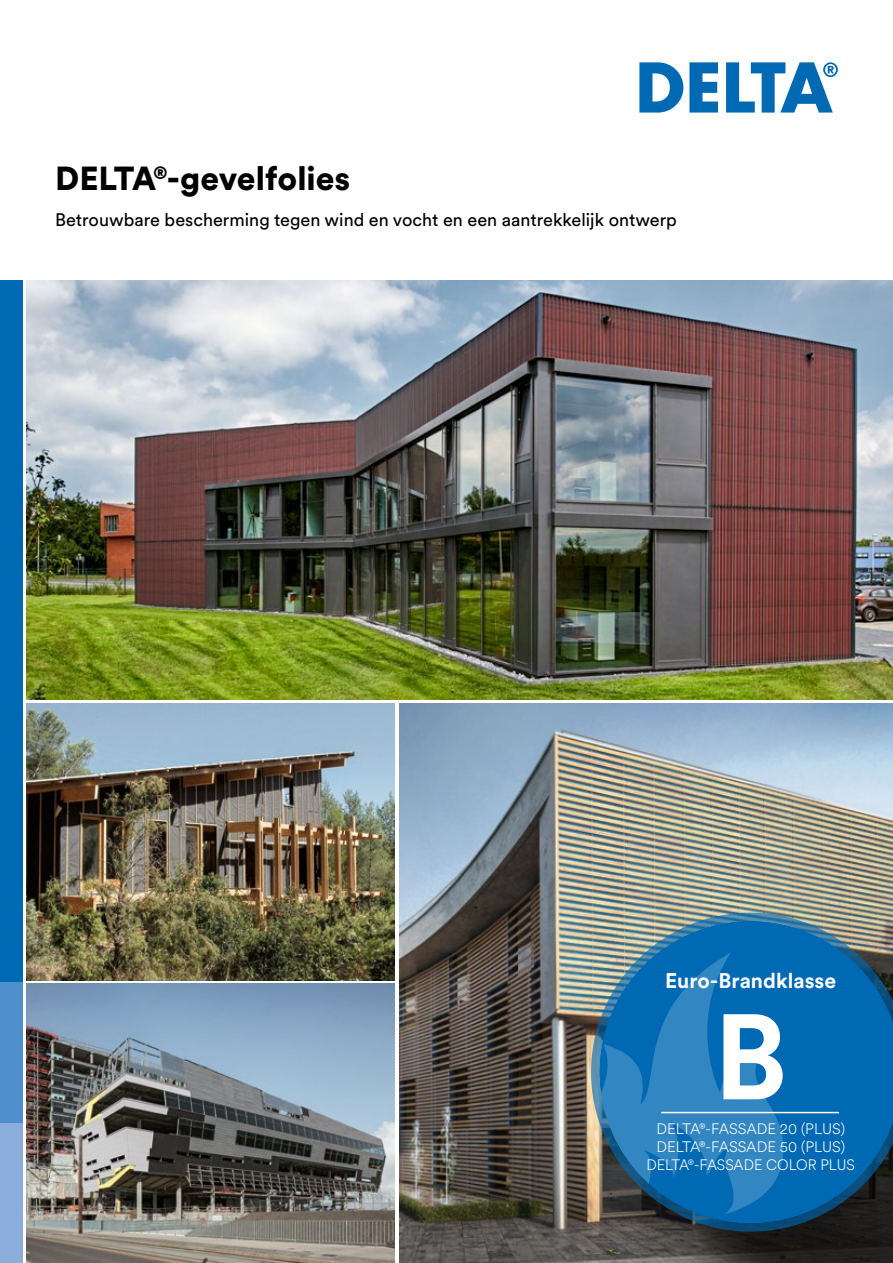
<style>
.page{position:relative;width:893px;height:1263px;background:#fff}
.page>*{position:absolute;margin:0;border:0;box-sizing:border-box;transform-origin:0 0}
.t1{font:700 120px "Circular XX";color:#fff}
.t2{font:900 33px "Circular XX";color:#000}
.t3{font:700 21px "Circular XX";color:#fff}
.t4{font:18px "Circular XX";color:#000}
.t5{font:300 15px/18px "Circular XX";color:#fff;text-align:center}
</style>
<div class="page">
<img style="left:26px;top:983px;width:369px;height:280px">
<img style="left:26px;top:281px;width:867px;height:418px">
<img style="left:399px;top:704px;width:494px;height:559px">
<img style="left:26px;top:704px;width:369px;height:276px">
<div style="left:633px;top:954px;width:260px;height:309px;background:#000;opacity:.75"></div>
<svg style="left:591px;top:913px;width:302px;height:318px;background:#226fa5"></svg>
<hr style="left:661px;top:1112px;width:178px;height:1px;background:#fff">
<div style="left:0;top:281px;width:22px;height:701px;background:#0069b4"></div>
<div style="left:0;top:1123px;width:22px;height:140px;background:#8baddc"></div>
<div style="left:0;top:982px;width:22px;height:141px;background:#4f8fcd"></div>
<svg style="left:689px;top:62px;width:29px;height:51px"></svg>
<svg style="left:639px;top:62px;width:44px;height:51px"></svg>
<svg style="left:726px;top:62px;width:112px;height:51px"></svg>
<h2 class="t2" style="left:55px;top:155px;width:297px">DELTA®-gevelfolies</h2>
<p class="t4" style="left:55px;top:207px;width:623px">Betrouwbare bescherming tegen wind en vocht en een aantrekkelijk ontwerp</p>
<h3 class="t3" style="left:665px;top:966px;width:173px">Euro-Brandklasse</h3>
<h1 class="t1" style="left:713px;top:974px;width:76px">B</h1>
<p class="t5" style="left:657px;top:1119px;width:190px">DELTA®-FASSADE 20 (PLUS)</p>
<p class="t5" style="left:647px;top:1137px;width:210px">DELTA®-FASSADE 50 (PLUS)<br>DELTA®-FASSADE COLOR PLUS</p>
</div>
